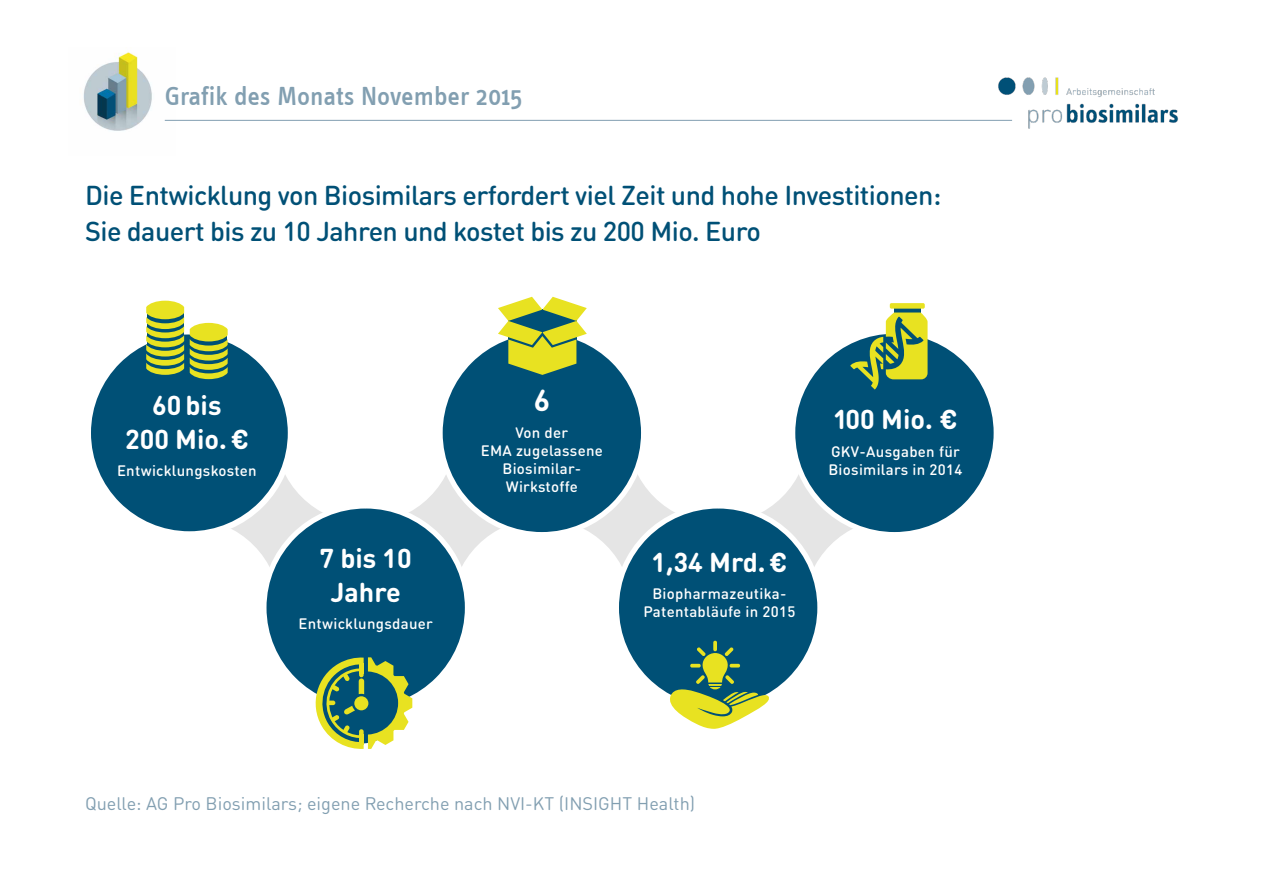
<style>
.page{position:relative;width:1263px;height:893px;background:#fff}
.page>*{position:absolute;margin:0;border:0;box-sizing:border-box;transform-origin:0 0}
.t1{font:700 30px "DIN Round OT";color:#fff}
.t2{font:500 27px/36px "DIN Round OT";letter-spacing:-.02em;color:#005076}
.t3{font:700 27px/33.5px "DIN Round OT";color:#fff;text-align:center}
.t4{font:500 27px "Info Text";color:#829fb1}
.t5{font:18px "DIN Round OT";color:#829fb1}
.t6{font:500 15px/18px "DIN Round OT";letter-spacing:.02em;color:#fff;text-align:center}
</style>
<div class="page">
<svg style="left:787px;top:326px;width:207px;height:214px;fill:#005076"></svg>
<svg style="left:435px;top:344px;width:214px;height:196px;fill:#005076"></svg>
<svg style="left:91px;top:326px;width:206px;height:214px;fill:#005076"></svg>
<svg style="left:611px;top:501px;width:214px;height:153px"></svg>
<svg style="left:259px;top:501px;width:214px;height:207px;fill:#005076"></svg>
<div style="left:192px;top:333px;width:35px;height:51px;background:#005076"></div>
<svg style="left:146px;top:301px;width:38px;height:74px;background:#99b044"></svg>
<svg style="left:190px;top:323px;width:38px;height:56px"></svg>
<div style="left:150px;top:302px;width:31px;height:11px;background:#e8e221;border-radius:50%"></div>
<div style="left:193px;top:324px;width:31px;height:12px;background:#e8e221;border-radius:50%"></div>
<svg style="left:498px;top:297px;width:89px;height:78px;background:#a6ba56"></svg>
<svg style="left:309px;top:657px;width:103px;height:92px;background:#739b6f"></svg>
<svg style="left:630px;top:521px;width:176px;height:208px;background:#3e7985"></svg>
<div style="left:894px;top:306px;width:27px;height:13px;background:#005076"></div>
<svg style="left:850px;top:312px;width:77px;height:78px"></svg>
<div style="left:890px;top:303px;width:35px;height:6px;background:#e8e221;border-radius:2px"></div>
<img style="left:83px;top:52px;width:93px;height:79px">
<img style="left:997px;top:77px;width:182px;height:52px">
<hr style="left:165px;top:120px;width:847px;height:1px;background:#829fb1">
<h2 class="t4" style="left:165px;top:81px;width:359px">Grafik des Monats November 2015</h2>
<h2 class="t2" style="left:85px;top:177px;width:858px">Die Entwicklung von Biosimilars erfordert viel Zeit und hohe Investitionen:<br>Sie dauert bis zu 10 Jahren und kostet bis zu 200 Mio. Euro</h2>
<h2 class="t3" style="left:125px;top:388px;width:125px">60 bis<br>200 Mio.€</h2>
<p class="t6" style="left:117px;top:461px;width:141px">Entwicklungskosten</p>
<h2 class="t3" style="left:319px;top:541px;width:94px">7 bis 10<br>Jahre</h2>
<p class="t6" style="left:298px;top:614px;width:136px">Entwicklungsdauer</p>
<h1 class="t1" style="left:534px;top:380px;width:18px">6</h1>
<p class="t6" style="left:481px;top:424px;width:124px">Von der<br>EMA zugelassene<br>Biosimilar-<br>Wirkstoffe</p>
<h2 class="t3" style="left:651px;top:545px;width:137px">1,34 Mrd.€</h2>
<p class="t6" style="left:643px;top:584px;width:153px">Biopharmazeutika-<br>Patentabläufe in 2015</p>
<h2 class="t3" style="left:833px;top:402px;width:126px">100 Mio. €</h2>
<p class="t6" style="left:828px;top:442px;width:136px;text-align:left">GKV-Ausgaben für<br>Biosimilars in 2014</p>
<p class="t5" style="left:85px;top:792px;width:612px">Quelle: AG Pro Biosimilars; eigene Recherche nach NVI-KT (INSIGHT Health)</p>
</div>
